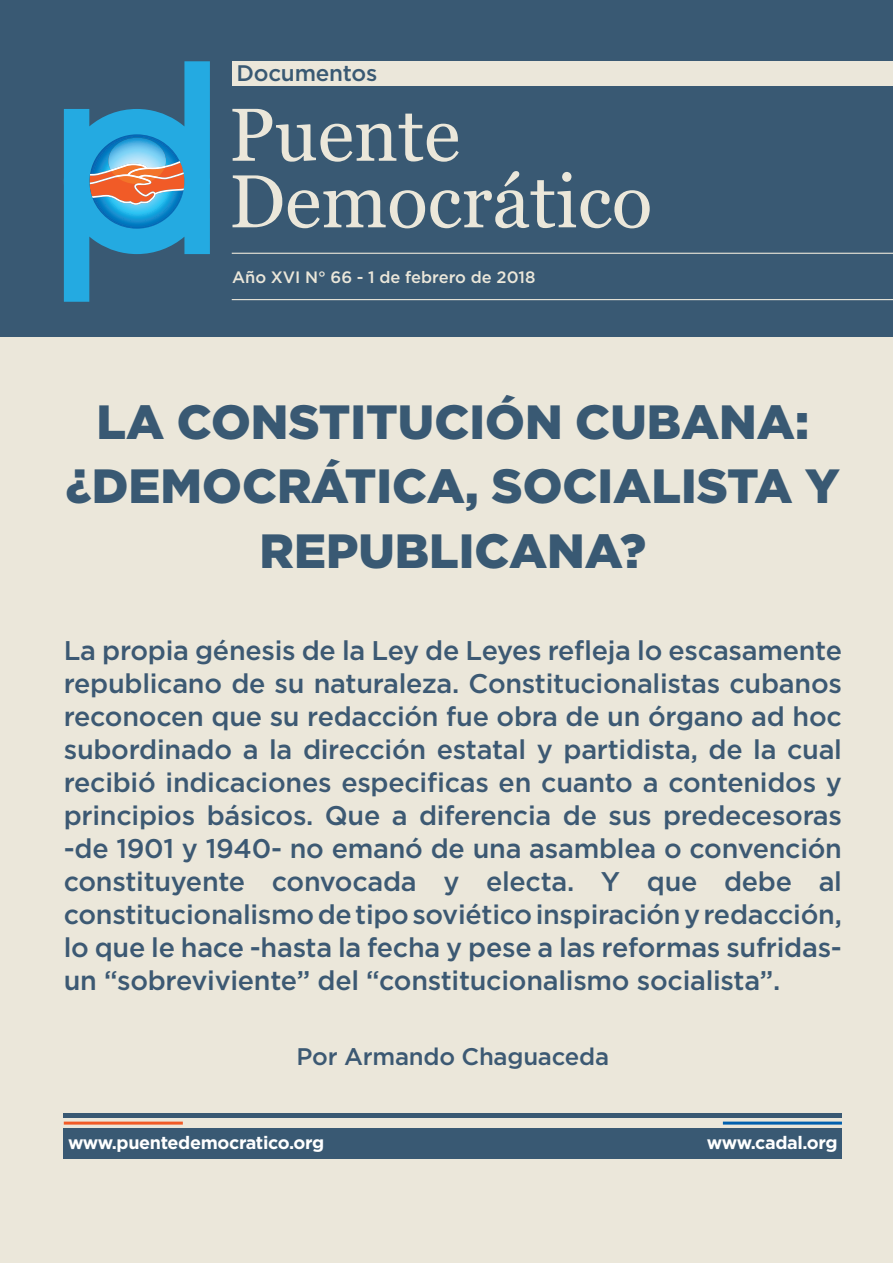
<style>
.page{position:relative;width:893px;height:1263px;background:#fff}
.page>*{position:absolute;margin:0;border:0;box-sizing:border-box;transform-origin:0 0}
.Texto{font:900 48px/64.5px "Gotham";color:#395973;text-align:center}
.Texto-2{font:500 27px/33px "Gotham";letter-spacing:-.01em;color:#3c5973;text-align:justify}
.Texto-3{font:500 24px "Gotham";letter-spacing:-.01em;color:#3c5973}
.Texto-4{font:500 22.5px "Gotham";letter-spacing:-.01em;color:#395973}
.Texto-5{font:700 18px "Gotham";letter-spacing:-.02em;color:#fff}
.Texto-6{font:500 16.5px "Gotham";color:#ebe7da}
</style>
<div class="page">
<div style="left:0;top:337px;width:893px;height:926px;background:#ebe7da"></div>
<div style="left:64px;top:1113px;width:778px;height:5px;background:#395973"></div>
<div style="left:64px;top:1128px;width:778px;height:31px;background:#395973"></div>
<div style="left:0;top:0;width:893px;height:337px;background:#395973"></div>
<svg style="left:232px;top:109px;width:227px;height:53px"></svg>
<svg style="left:232px;top:175px;width:50px;height:52px"></svg>
<svg style="left:288px;top:171px;width:362px;height:57px"></svg>
<svg style="left:64px;top:61px;width:146px;height:241px"></svg>
<div style="left:232px;top:61px;width:661px;height:24px;background:#ebe7da"></div>
<hr style="left:232px;top:253px;width:661px;height:1px;background:#ebe7da">
<hr style="left:232px;top:299px;width:661px;height:1px;background:#ebe7da">
<hr style="left:64px;top:1121px;width:119px;height:3px;background:#f15b27">
<hr style="left:723px;top:1121px;width:119px;height:3px;background:#0160ae">
<p class="Texto-4" style="left:236px;top:59px;width:142px">Documentos</p>
<p class="Texto-6" style="left:232px;top:266px;width:305px">Año XVI N° 66 - 1 de febrero de 2018</p>
<p class="Texto" style="left:66px;top:389px;width:776px">LA CONSTITUCIÓN CUBANA: ¿DEMOCRÁTICA, SOCIALISTA Y<br>REPUBLICANA?</p>
<p class="Texto-2" style="left:64px;top:633px;width:780px">La propia génesis de la Ley de Leyes refleja lo escasamente republicano de su naturaleza. Constitucionalistas cubanos reconocen que su redacción fue obra de un órgano ad hoc subordinado a la dirección estatal y partidista, de la cual recibió indicaciones especificas en cuanto a contenidos y principios básicos. Que a diferencia de sus predecesoras -de 1901 y 1940- no emanó de una asamblea o convención constituyente convocada y electa. Y que debe al constitucionalismo de tipo soviético inspiración y redacción, lo que le hace -hasta la fecha y pese a las reformas sufridas&shy;un “sobreviviente” del “constitucionalismo socialista”.</p>
<p class="Texto-3" style="left:297px;top:1041px;width:314px">Por Armando Chaguaceda</p>
<p class="Texto-5" style="left:68px;top:1131px;width:258px">www.puentedemocratico.org</p>
<p class="Texto-5" style="left:707px;top:1131px;width:132px">www.cadal.org</p>
</div>
